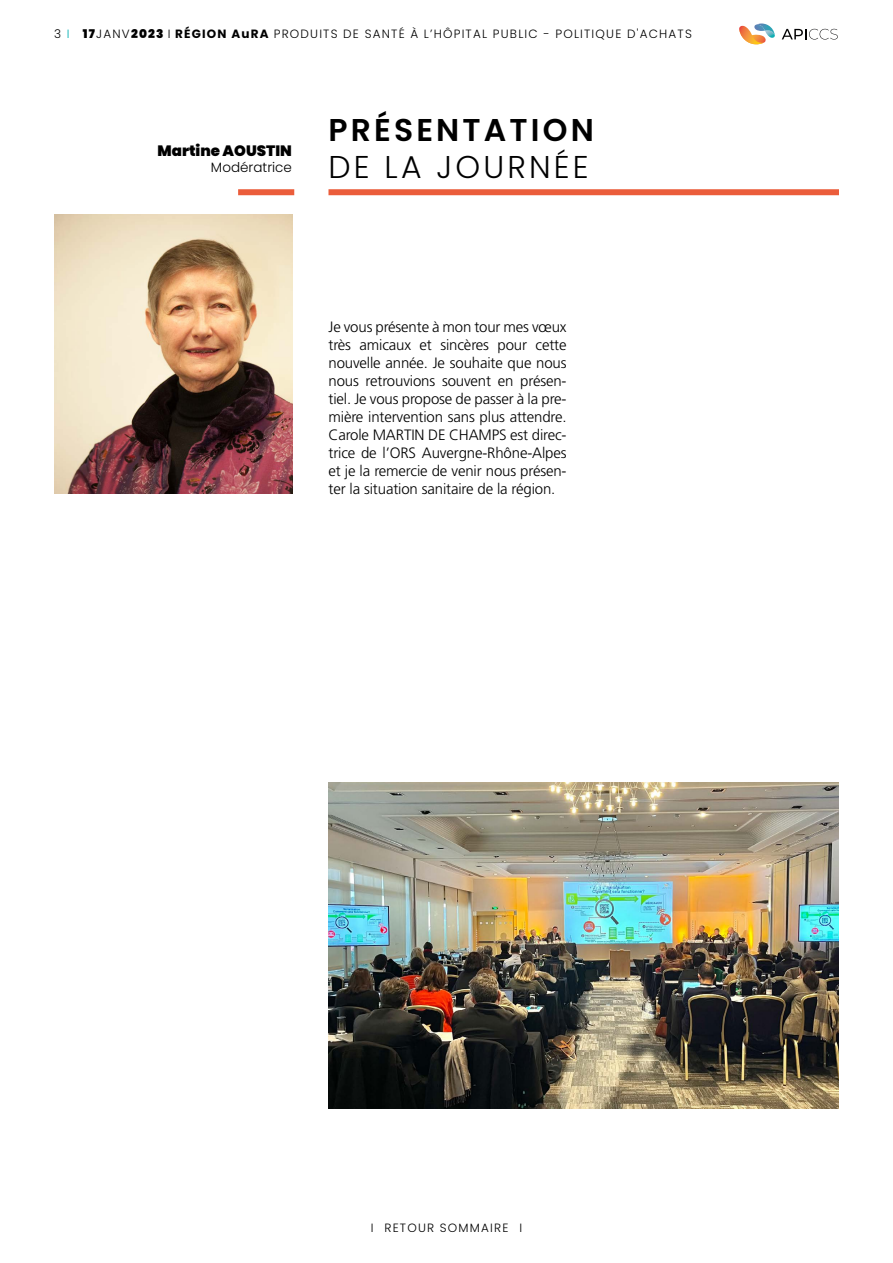
<style>
.page{position:relative;width:893px;height:1263px;background:#fff}
.page>*{position:absolute;margin:0;border:0;box-sizing:border-box;transform-origin:0 0}
.t1{font:600 31.5px "Poppins";letter-spacing:.1em;color:#000}
.t2{font:300 31.5px "Poppins";letter-spacing:.1em;color:#000}
.t3{font:300 15px/18px "Frutiger LT Std";letter-spacing:-.01em;color:#000;text-align:justify}
.t4{font:900 15px "Poppins";color:#000}
.t5{font:300 13.5px "Poppins";color:#000}
.t6{font:300 12px "Poppins";letter-spacing:.1em;color:#000}
.s1{color:#04afb3}
.s2{font-weight:900}
.s3{font-weight:700}
</style>
<div class="page">
<svg style="left:739px;top:25px;width:27px;height:20px"></svg>
<img style="left:755px;top:35px;width:20px;height:3px">
<img style="left:755px;top:24px;width:20px;height:11px">
<svg style="left:782px;top:29px;width:56px;height:11px"></svg>
<div style="left:238px;top:189px;width:56px;height:6px;background:#eb5d3b"></div>
<div style="left:328px;top:189px;width:511px;height:6px;background:#eb5d3b"></div>
<img style="left:54px;top:215px;width:238px;height:279px">
<img style="left:329px;top:782px;width:510px;height:326px">
<p class="t6" style="left:54px;top:27px;width:639px">3 <span class="s1">I</span> <span class="s2">17</span>JANV<span class="s2">2023</span> I <span class="s3">RÉGION AuRA</span> PRODUITS DE SANTÉ À L’HÔPITAL PUBLIC - POLITIQUE D'ACHATS</p>
<p class="t4" style="left:158px;top:142px;width:136px">Martine AOUSTIN</p>
<p class="t5" style="left:211px;top:160px;width:82px">Modératrice</p>
<h1 class="t1" style="left:328px;top:111px;width:267px">PRÉSENTATION</h1>
<h1 class="t2" style="left:328px;top:149px;width:262px">DE LA JOURNÉE</h1>
<p class="t3" style="left:328px;top:318px;width:240px">Je vous présente à mon tour mes vœux très amicaux et sincères pour cette nouvelle année. Je souhaite que nous nous retrouvions souvent en présen&shy;tiel. Je vous propose de passer à la pre&shy;mière intervention sans plus attendre.<br>Carole MARTIN DE CHAMPS est direc&shy;trice de l’ORS Auvergne-Rhône-Alpes et je la remercie de venir nous présen&shy;ter la situation sanitaire de la région.</p>
<p class="t6" style="left:371px;top:1221px;width:153px">I RETOUR SOMMAIRE I</p>
</div>
